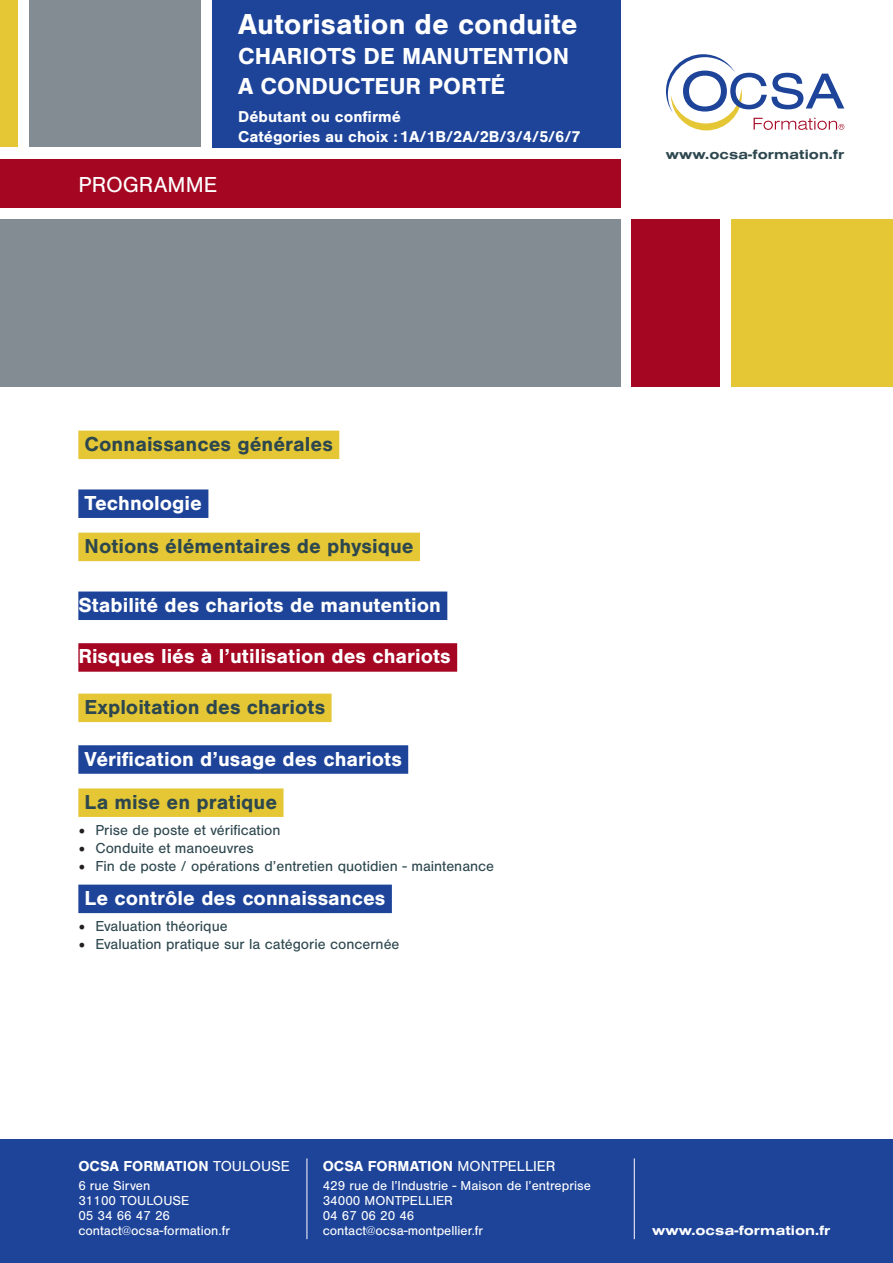
<style>
.page{position:relative;width:893px;height:1263px;background:#fff}
.page>*{position:absolute;margin:0;border:0;box-sizing:border-box;transform-origin:0 0}
.t1{font:700 30px "Nimbus San";color:#fff}
.t2{font:700 24px/30px "Nimbus San";color:#fff}
.t3{font:22.5px "Nimbus San";color:#fff}
.t4{font:700 21px "Nimbus San";color:#fff}
.t5{font:700 21px "Nimbus San";color:#2d474e}
.t6{font:700 16.35px/19.5px "Nimbus San";color:#fff}
.t7{font:15px "Nimbus San";color:#2d474e}
.t8{font:700 15px "Nimbus San";color:#fff}
.t9{font:700 13.95px "Nimbus San Ext";color:#2d474e}
.t10{font:700 13.95px "Nimbus San Ext";color:#fff}
.t11{font:13.5px/15px "Nimbus San";color:#fff}
.s1{font-family:"Minion Pro";font-size:18px;color:#231f20}
.s2{font-weight:400}
</style>
<div class="page">
<div style="left:0;top:0;width:18px;height:147px;background:#e5c735"></div>
<div style="left:212px;top:0;width:408px;height:148px;background:#1e4499"></div>
<div style="left:0;top:159px;width:620px;height:49px;background:#a50723"></div>
<svg style="left:666px;top:54px;width:178px;height:76px"></svg>
<div style="left:0;top:1139px;width:893px;height:124px;background:#1e4499"></div>
<hr style="left:307px;top:1158px;width:1px;height:81px;background:#fff">
<hr style="left:634px;top:1158px;width:1px;height:81px;background:#fff">
<div style="left:29px;top:0;width:171px;height:147px;background:#838c92"></div>
<div style="left:731px;top:219px;width:162px;height:168px;background:#e5c735"></div>
<div style="left:632px;top:219px;width:88px;height:168px;background:#a50723"></div>
<div style="left:0;top:219px;width:620px;height:168px;background:#838c92"></div>
<div style="left:78px;top:431px;width:261px;height:28px;background:#e5c735"></div>
<div style="left:78px;top:489px;width:130px;height:29px;background:#1e4499"></div>
<div style="left:78px;top:533px;width:342px;height:28px;background:#e5c735"></div>
<div style="left:78px;top:592px;width:369px;height:28px;background:#1e4499"></div>
<div style="left:78px;top:643px;width:379px;height:29px;background:#a50723"></div>
<div style="left:78px;top:694px;width:254px;height:28px;background:#e5c735"></div>
<div style="left:78px;top:745px;width:330px;height:29px;background:#1e4499"></div>
<div style="left:78px;top:788px;width:205px;height:29px;background:#e5c735"></div>
<div style="left:78px;top:885px;width:314px;height:28px;background:#1e4499"></div>
<h3 class="t3" style="left:78px;top:176px;width:140px">PROGRAMME</h3>
<h1 class="t1" style="left:238px;top:12px;width:341px">Autorisation de conduite</h1>
<h2 class="t2" style="left:238px;top:42px;width:332px">CHARIOTS DE MANUTENTION<br>A CONDUCTEUR PORTÉ</h2>
<p class="t6" style="left:238px;top:108px;width:344px">Débutant ou confirmé<br>Catégories au choix : 1A/1B/2A/2B/3/4/5/6/7</p>
<p class="t9" style="left:666px;top:145px;width:180px">www.ocsa-formation.fr</p>
<h3 class="t5" style="left:85px;top:436px;width:250px">Connaissances générales</h3>
<h3 class="t4" style="left:85px;top:495px;width:119px">Technologie</h3>
<h3 class="t5" style="left:85px;top:538px;width:331px">Notions élémentaires de physique</h3>
<h3 class="t4" style="left:78px;top:597px;width:364px">Stabilité des chariots de manutention</h3>
<h3 class="t4" style="left:78px;top:648px;width:374px">Risques liés à l’utilisation des chariots</h3>
<h3 class="t5" style="left:85px;top:699px;width:242px">Exploitation des chariots</h3>
<h3 class="t4" style="left:85px;top:750px;width:319px">Vérification d’usage des chariots</h3>
<h3 class="t5" style="left:85px;top:794px;width:194px">La mise en pratique</h3>
<p class="t7" style="left:78px;top:824px;width:204px"><span class="s1">•</span> Prise de poste et vérification</p>
<p class="t7" style="left:78px;top:842px;width:177px"><span class="s1">•</span> Conduite et manoeuvres</p>
<p class="t7" style="left:78px;top:860px;width:417px"><span class="s1">•</span> Fin de poste / opérations d’entretien quotidien - maintenance</p>
<h3 class="t4" style="left:85px;top:890px;width:302px">Le contrôle des connaissances</h3>
<p class="t7" style="left:78px;top:921px;width:151px"><span class="s1">•</span> Evaluation théorique</p>
<p class="t7" style="left:78px;top:939px;width:323px"><span class="s1">•</span> Evaluation pratique sur la catégorie concernée</p>
<p class="t8" style="left:78px;top:1160px;width:213px">OCSA FORMATION <span class="s2">TOULOUSE</span></p>
<p class="t11" style="left:78px;top:1179px;width:153px">6 rue Sirven<br>31100 TOULOUSE<br>05 34 66 47 26 contact@ocsa-formation.fr</p>
<p class="t8" style="left:323px;top:1160px;width:234px">OCSA FORMATION <span class="s2">MONTPELLIER</span></p>
<p class="t11" style="left:323px;top:1179px;width:270px">429 rue de l’Industrie - Maison de l’entreprise<br>34000 MONTPELLIER<br>04 67 06 20 46<br>contact@ocsa-montpellier.fr</p>
<p class="t10" style="left:652px;top:1221px;width:180px">www.ocsa-formation.fr</p>
</div>
